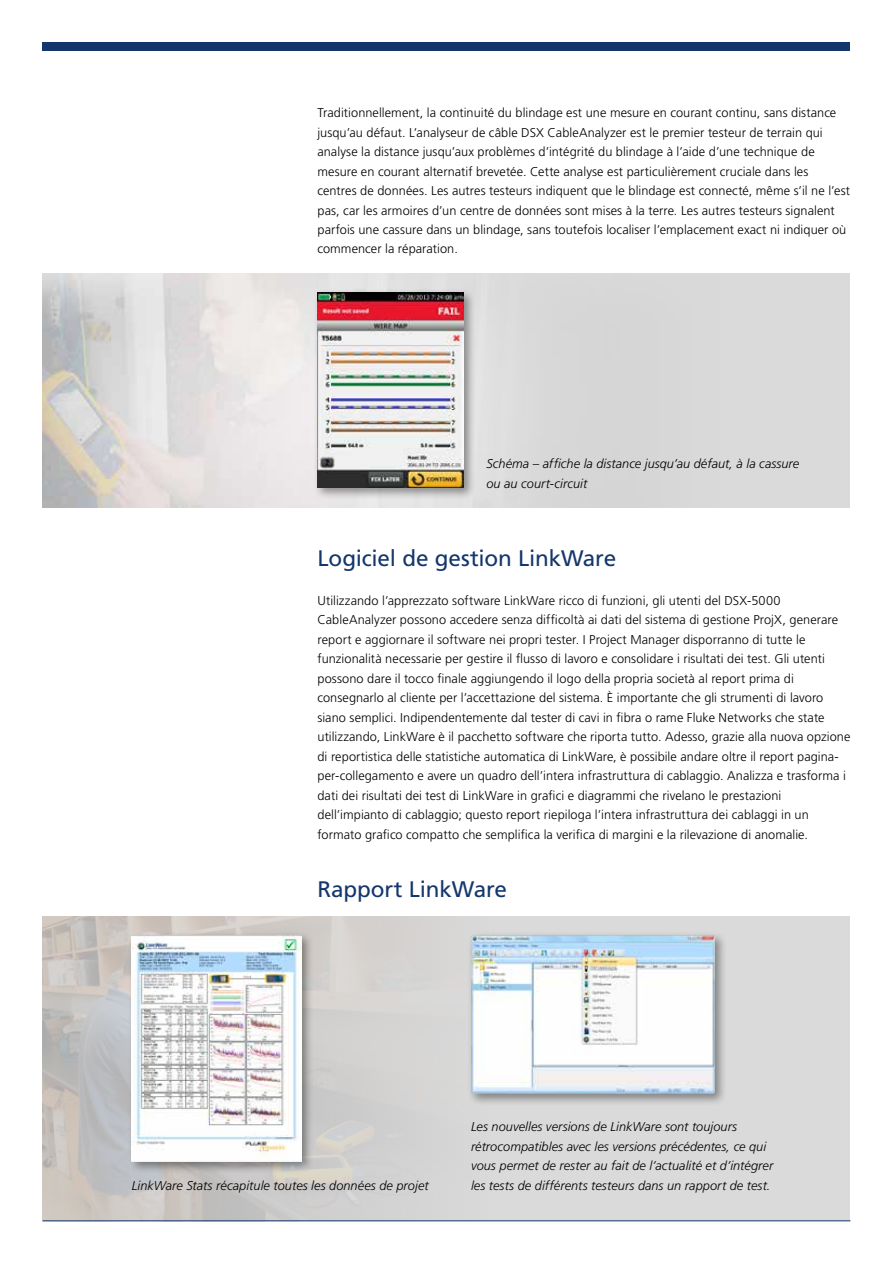
<style>
.page{position:relative;width:893px;height:1263px;background:#fff}
.page>*{position:absolute;margin:0;border:0;box-sizing:border-box;transform-origin:0 0}
.t1{font:22.5px "Frutiger LT Std";letter-spacing:-.01em;color:#13376c}
.t2{font:300 12.75px/19.5px "Frutiger LT Std";letter-spacing:.005em;color:#000}
.t3{font:italic 300 12.75px/19.5px "Frutiger LT Std";letter-spacing:.005em;color:#000}
</style>
<div class="page">
<div style="left:43px;top:43px;width:807px;height:8px;background:#13376c"></div>
<div style="left:43px;top:273px;width:807px;height:234px;background:#dadada"></div>
<img style="left:43px;top:273px;width:439px;height:234px">
<div style="left:313px;top:289px;width:163px;height:211px;background:#000;opacity:.4"></div>
<img style="left:317px;top:293px;width:147px;height:194px">
<div style="left:43px;top:917px;width:807px;height:304px;background:#dadada"></div>
<img style="left:43px;top:917px;width:358px;height:303px">
<div style="left:128px;top:931px;width:186px;height:243px;background:#000;opacity:.4"></div>
<img style="left:132px;top:935px;width:169px;height:226px">
<div style="left:467px;top:931px;width:260px;height:175px;background:#000;opacity:.4"></div>
<img style="left:471px;top:935px;width:244px;height:159px">
<hr style="left:43px;top:1220px;width:807px;height:1px;background:#13376c">
<p class="t2" style="left:317px;top:103px;width:534px">Traditionnellement, la continuité du blindage est une mesure en courant continu, sans distance jusqu’au défaut. L’analyseur de câble DSX CableAnalyzer est le premier testeur de terrain qui analyse la distance jusqu’aux problèmes d’intégrité du blindage à l’aide d’une technique de mesure en courant alternatif brevetée. Cette analyse est particulièrement cruciale dans les centres de données. Les autres testeurs indiquent que le blindage est connecté, même s’il ne l’est pas, car les armoires d’un centre de données sont mises à la terre. Les autres testeurs signalent parfois une cassure dans un blindage, sans toutefois localiser l’emplacement exact ni indiquer où commencer la réparation.</p>
<p class="t3" style="left:486px;top:454px;width:314px">Schéma – affiche la distance jusqu’au défaut, à la cassure ou au court-circuit</p>
<h1 class="t1" style="left:317px;top:544px;width:300px">Logiciel de gestion LinkWare</h1>
<p class="t2" style="left:317px;top:591px;width:534px">Utilizzando l’apprezzato software LinkWare ricco di funzioni, gli utenti del DSX-5000<br>CableAnalyzer possono accedere senza difficoltà ai dati del sistema di gestione ProjX, generare report e aggiornare il software nei propri tester. I Project Manager disporranno di tutte le funzionalità necessarie per gestire il flusso di lavoro e consolidare i risultati dei test. Gli utenti possono dare il tocco finale aggiungendo il logo della propria società al report prima di consegnarlo al cliente per l’accettazione del sistema. È importante che gli strumenti di lavoro siano semplici. Indipendentemente dal tester di cavi in fibra o rame Fluke Networks che state utilizzando, LinkWare è il pacchetto software che riporta tutto. Adesso, grazie alla nuova opzione di reportistica delle statistiche automatica di LinkWare, è possibile andare oltre il report pagina&shy;per-collegamento e avere un quadro dell’intera infrastruttura di cablaggio. Analizza e trasforma i dati dei risultati dei test di LinkWare in grafici e diagrammi che rivelano le prestazioni dell’impianto di cablaggio; questo report riepiloga l’intera infrastruttura dei cablaggi in un formato grafico compatto che semplifica la verifica di margini e la rilevazione di anomalie.</p>
<h1 class="t1" style="left:317px;top:876px;width:191px">Rapport LinkWare</h1>
<p class="t3" style="left:471px;top:1117px;width:304px">Les nouvelles versions de LinkWare sont toujours rétrocompatibles avec les versions précédentes, ce qui vous permet de rester au fait de l’actualité et d’intégrer</p>
<p class="t3" style="left:132px;top:1175px;width:298px">LinkWare Stats récapitule toutes les données de projet</p>
<p class="t3" style="left:471px;top:1175px;width:301px">les tests de différents testeurs dans un rapport de test.</p>
</div>
